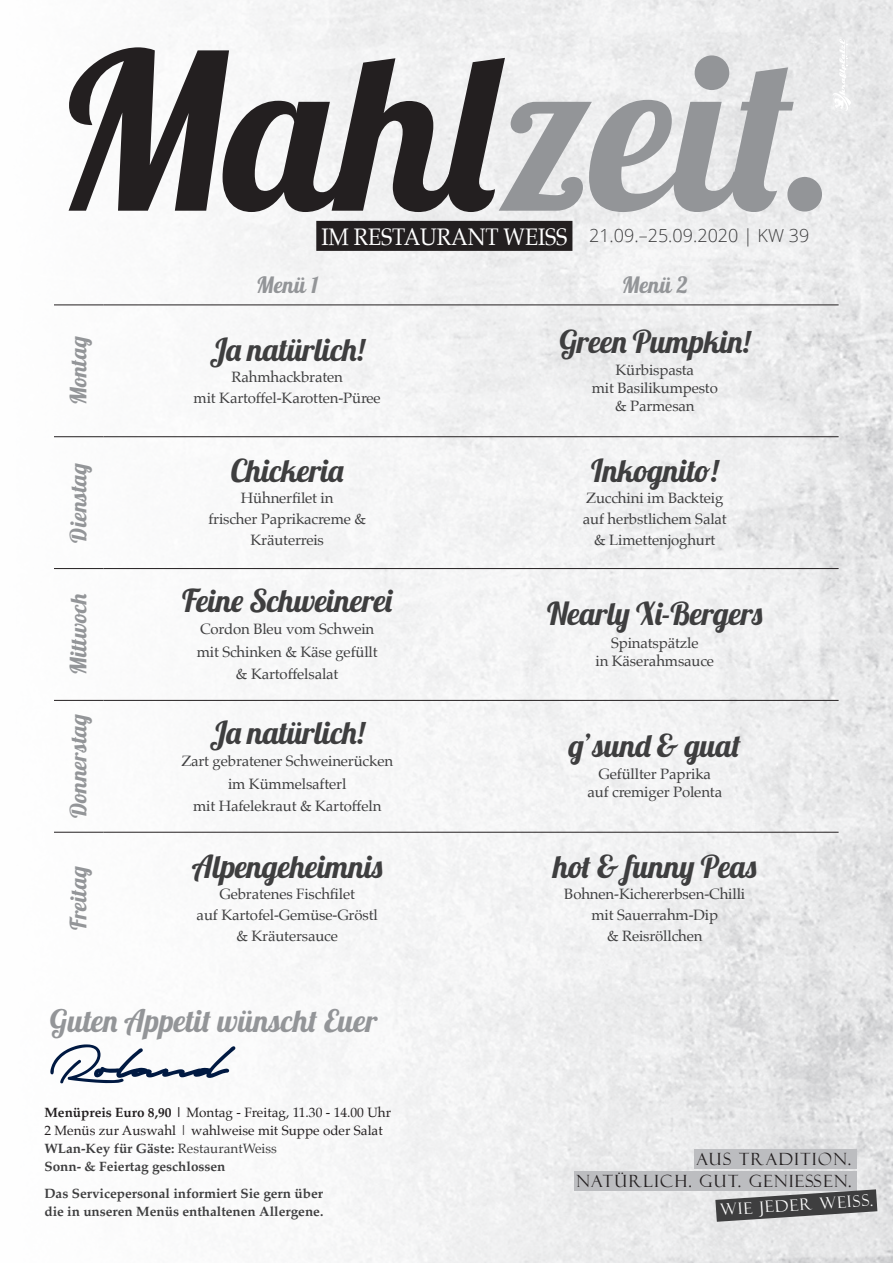
<style>
.page{position:relative;width:893px;height:1263px;background:#fff}
.page>*{position:absolute;margin:0;border:0;box-sizing:border-box;transform-origin:0 0}
.t1{font:217.8px "Lobster 1.4";letter-spacing:.035em;color:#939598}
.t2{font:70.95px "Autograf PERSONALUSEONLY";color:#001942}
.t3{font:31.5px "Lobster 1.4";letter-spacing:.01em;color:#3e3e3f}
.t4{font:31.5px "Lobster 1.4";letter-spacing:-.01em;color:#3e3e3f}
.t5{font:31.5px "Lobster 1.4";letter-spacing:.04em;color:#3e3e3f}
.t6{font:31.5px "Lobster 1.4";letter-spacing:.03em;color:#3e3e3f}
.t7{font:30.9px "Lobster 1.4";color:#939598}
.t8{font:24px "Palatino";letter-spacing:-.01em;color:#fff;scale:.9 1}
.t9{font:22.5px "Lobster 1.4";letter-spacing:.01em;color:#939598}
.t10{font:300 18px "Open Sans";color:#3e3e3f}
.t11{font:16.95px "Felix Titling";letter-spacing:.09em;color:#231f20}
.t12{font:15.75px "Felix Titling";color:#fff}
.t13{font:15px/21px "Palatino";letter-spacing:-.01em;color:#3e3e3f;text-align:center}
.t14{font:13.5px/18px "Palatino";color:#231f20}
.t15{font:700 13.5px/18px "Palatino";color:#3e3e3f}
.s1{color:#231f20}
.s2{font-size:54.3px}
.s3{font-weight:700}
.s4{font-weight:700;color:#3e3e3f}
.s5{color:#3e3e3f}
</style>
<div class="page">
<img style="left:54px;top:0;width:839px;height:1263px">
<div style="left:316px;top:221px;width:256px;height:30px;background:#231f20"></div>
<svg style="left:832px;top:37px;width:19px;height:75px"></svg>
<hr style="left:103px;top:305px;width:368px;height:1px;background:#231f20">
<hr style="left:471px;top:305px;width:368px;height:1px;background:#231f20">
<hr style="left:54px;top:436px;width:49px;height:1px;background:#231f20">
<hr style="left:103px;top:436px;width:368px;height:1px;background:#231f20">
<hr style="left:471px;top:436px;width:368px;height:1px;background:#231f20">
<hr style="left:54px;top:568px;width:49px;height:1px;background:#231f20">
<hr style="left:103px;top:568px;width:368px;height:1px;background:#231f20">
<hr style="left:471px;top:568px;width:368px;height:1px;background:#231f20">
<hr style="left:54px;top:700px;width:49px;height:1px;background:#231f20">
<hr style="left:103px;top:700px;width:368px;height:1px;background:#231f20">
<hr style="left:471px;top:700px;width:368px;height:1px;background:#231f20">
<hr style="left:54px;top:832px;width:49px;height:1px;background:#231f20">
<hr style="left:103px;top:832px;width:368px;height:1px;background:#231f20">
<hr style="left:471px;top:832px;width:368px;height:1px;background:#231f20">
<hr style="left:54px;top:305px;width:49px;height:1px;background:#231f20">
<div style="left:574px;top:1171px;width:283px;height:20px;background:#bcbdc0"></div>
<div style="left:694px;top:1149px;width:163px;height:19px;background:#bcbdc0"></div>
<svg style="left:715px;top:1189px;width:162px;height:33px;background:#747476"></svg>
<h1 class="t1" style="left:54px;top:-7px;width:785px"><span class="s1">Mahl</span> zeit.</h1>
<h3 class="t8" style="left:321px;top:217px;width:275px">IM RESTAURANT WEISS</h3>
<p class="t10" style="left:589px;top:223px;width:222px">21.09.–25.09.2020 | KW 39</p>
<h3 class="t9" style="left:256px;top:270px;width:64px">Menü 1</h3>
<h3 class="t9" style="left:622px;top:270px;width:68px">Menü 2</h3>
<h3 class="t9" style="left:64px;top:405px;width:70px;rotate:-90deg">Montag</h3>
<h3 class="t4" style="left:210px;top:329px;width:156px">Ja natürlich!</h3>
<p class="t13" style="left:194px;top:366px;width:189px">Rahmhackbraten<br>mit Kartoffel-Karotten-Püree</p>
<h3 class="t9" style="left:64px;top:542px;width:81px;rotate:-90deg">Dienstag</h3>
<h3 class="t3" style="left:231px;top:451px;width:114px">Chickeria</h3>
<p class="t13" style="left:208px;top:487px;width:159px">Hühnerfilet in<br>frischer Paprikacreme &amp;<br>Kräuterreis</p>
<h3 class="t9" style="left:64px;top:675px;width:83px;rotate:-90deg">Mittwoch</h3>
<h3 class="t3" style="left:182px;top:580px;width:212px">Feine Schweinerei</h3>
<p class="t13" style="left:197px;top:618px;width:183px;line-height:22.5px">Cordon Bleu vom Schwein mit Schinken &amp; Käse gefüllt &amp; Kartoffelsalat</p>
<h3 class="t9" style="left:64px;top:818px;width:105px;rotate:-90deg">Donnerstag</h3>
<h3 class="t4" style="left:210px;top:712px;width:156px">Ja natürlich!</h3>
<p class="t13" style="left:181px;top:750px;width:213px;line-height:22.5px">Zart gebratener Schweinerücken im Kümmelsafterl<br>mit Hafelekraut &amp; Kartoffeln</p>
<h3 class="t9" style="left:64px;top:930px;width:65px;rotate:-90deg">Freitag</h3>
<h3 class="t3" style="left:192px;top:846px;width:192px">Alpengeheimnis</h3>
<p class="t13" style="left:197px;top:883px;width:183px">Gebratenes Fischfilet<br>auf Kartofel-Gemüse-Gröstl &amp; Kräutersauce</p>
<h3 class="t7" style="left:50px;top:1001px;width:329px">Guten Appetit wünscht Euer</h3>
<h2 class="t2" style="left:50px;top:1022px;width:179px"><span class="s2">R</span>oland</h2>
<p class="t14" style="left:44px;top:1103px;width:348px"><span class="s3">Menüpreis Euro 8,90 |</span> Montag - Freitag, 11.30 - 14.00 Uhr 2 Menüs zur Auswahl | wahlweise mit Suppe oder Salat <span class="s4">WLan-Key für Gäste:</span> <span class="s5">RestaurantWeiss<br></span><span class="s4">Sonn- &amp; Feiertag geschlossen</span></p>
<p class="t15" style="left:44px;top:1184px;width:280px">Das Servicepersonal informiert Sie gern über die in unseren Menüs enthaltenen Allergene.</p>
<h3 class="t4" style="left:559px;top:321px;width:192px">Green Pumpkin!</h3>
<p class="t13" style="left:592px;top:361px;width:128px;line-height:18px">Kürbispasta<br>mit Basilikumpesto &amp; Parmesan</p>
<h3 class="t3" style="left:591px;top:451px;width:129px">Inkognito!</h3>
<p class="t13" style="left:583px;top:487px;width:145px">Zucchini im Backteig auf herbstlichem Salat &amp; Limettenjoghurt</p>
<h3 class="t3" style="left:547px;top:594px;width:217px">Nearly Xi-Bergers</h3>
<p class="t13" style="left:595px;top:633px;width:120px;line-height:18px">Spinatspätzle<br>in Käserahmsauce</p>
<h3 class="t6" style="left:569px;top:726px;width:174px">g’sund &amp; guat</h3>
<p class="t13" style="left:587px;top:765px;width:136px;line-height:18px">Gefüllter Paprika auf cremiger Polenta</p>
<h3 class="t5" style="left:553px;top:846px;width:205px">hot &amp; funny Peas</h3>
<p class="t13" style="left:564px;top:883px;width:182px">Bohnen-Kichererbsen-Chilli mit Sauerrahm-Dip<br>&amp; Reisröllchen</p>
<p class="t11" style="left:697px;top:1149px;width:156px">AUS TRADITION.</p>
<p class="t12" style="left:720px;top:1201px;width:154px;rotate:-4deg">WIE JEDER WEISS.</p>
<p class="t11" style="left:577px;top:1171px;width:276px">NATÜRLICH. GUT. GENIEßEN.</p>
</div>
